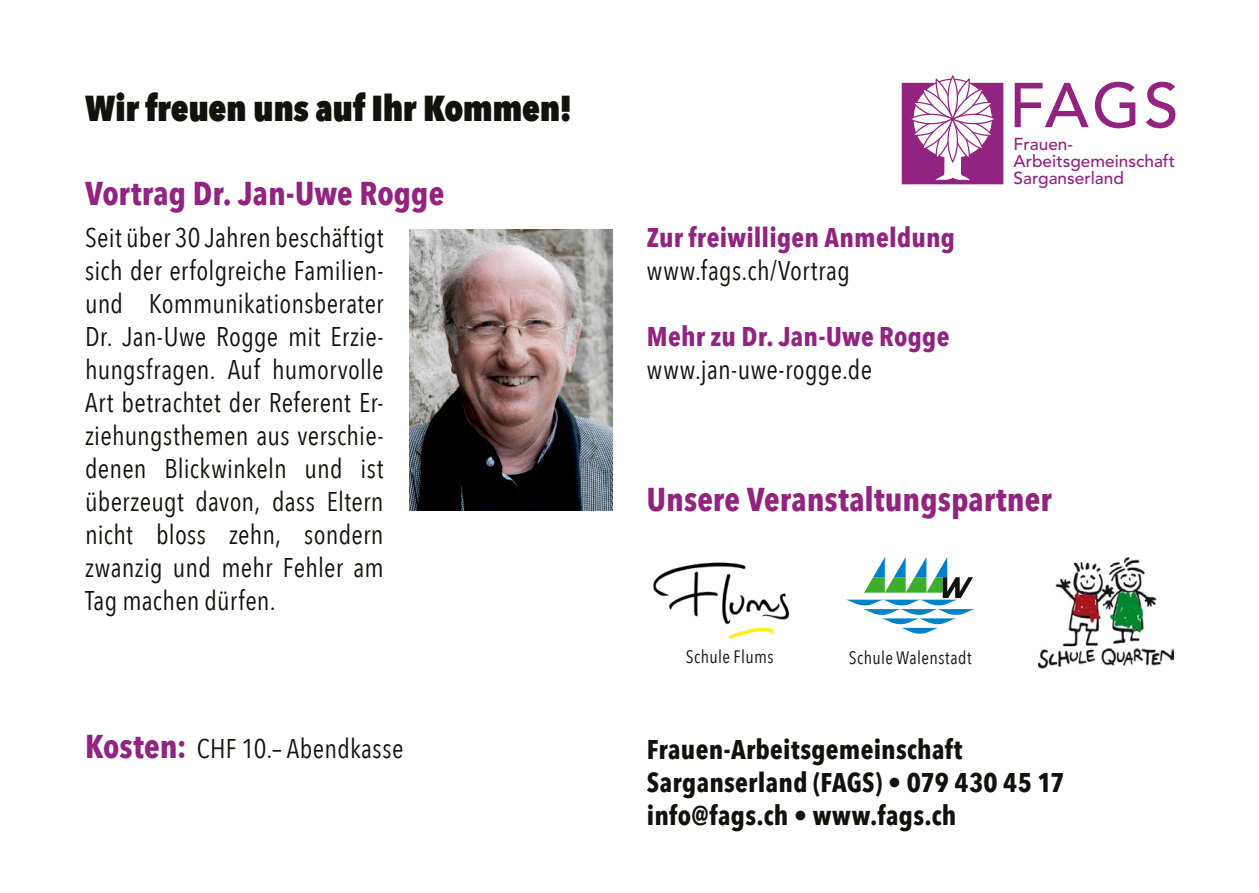
<style>
.page{position:relative;width:1259px;height:893px;background:#fff}
.page>*{position:absolute;margin:0;border:0;box-sizing:border-box;transform-origin:0 0}
.t1{font:800 36px "Avenir Next Condensed";letter-spacing:-.01em;color:#12120d}
.t2{font:700 33px "Avenir Next Condensed";color:#922380}
.t3{font:27px/33px "Avenir Next Condensed";letter-spacing:.01em;color:#12120d;text-align:justify}
.t4{font:700 27px/33px "Avenir Next Condensed";letter-spacing:.01em;color:#12120d}
.t5{font:700 27px "Avenir Next Condensed";letter-spacing:.01em;color:#922380}
.t6{font:18px "Avenir Next Condensed";letter-spacing:.025em;color:#12120d}
.t7{font:500 17.1px/17.1px "Avenir";color:#922380}
.s1{font-weight:700;font-size:33px;color:#922380}
</style>
<div class="page">
<img style="left:653px;top:562px;width:137px;height:77px">
<svg style="left:846px;top:557px;width:128px;height:77px"></svg>
<img style="left:409px;top:230px;width:203px;height:281px">
<svg style="left:1014px;top:83px;width:74px;height:44px"></svg>
<svg style="left:1095px;top:82px;width:40px;height:46px"></svg>
<svg style="left:1146px;top:82px;width:29px;height:46px"></svg>
<svg style="left:901px;top:76px;width:102px;height:108px"></svg>
<img style="left:1038px;top:557px;width:135px;height:112px">
<h1 class="t1" style="left:85px;top:86px;width:488px">Wir freuen uns auf Ihr Kommen!</h1>
<p class="t2" style="left:85px;top:173px;width:361px">Vortrag Dr. Jan-Uwe Rogge</p>
<p class="t3" style="left:85px;top:219px;width:300px">Seit über 30 Jahren beschäftigt sich der erfolgreiche Familien&shy;und Kommunikationsberater Dr. Jan-Uwe Rogge mit Erzie&shy;hungsfragen. Auf humorvolle Art betrachtet der Referent Er&shy;ziehungsthemen aus verschie&shy;denen Blickwinkeln und ist überzeugt davon, dass Eltern nicht bloss zehn, sondern zwanzig und mehr Fehler am Tag machen dürfen.</p>
<p class="t3" style="left:85px;top:731px;width:320px"><span class="s1">Kosten:</span> CHF 10.– Abendkasse</p>
<p class="t5" style="left:647px;top:221px;width:310px">Zur freiwilligen Anmeldung</p>
<p class="t3" style="left:647px;top:253px;width:205px">www.fags.ch/Vortrag</p>
<p class="t5" style="left:647px;top:320px;width:304px">Mehr zu Dr. Jan-Uwe Rogge</p>
<p class="t3" style="left:647px;top:352px;width:227px">www.jan-uwe-rogge.de</p>
<p class="t7" style="left:1013px;top:136px;width:163px">Frauen-<br>Arbeitsgemeinschaft<br>Sarganserland</p>
<p class="t2" style="left:647px;top:479px;width:406px">Unsere Veranstaltungspartner</p>
<p class="t6" style="left:686px;top:642px;width:89px">Schule Flums</p>
<p class="t6" style="left:848px;top:642px;width:124px">Schule Walenstadt</p>
<p class="t4" style="left:647px;top:733px;width:419px">Frauen-Arbeitsgemeinschaft<br>Sarganserland (FAGS) • 079 430 45 17 info@fags.ch • www.fags.ch</p>
</div>
